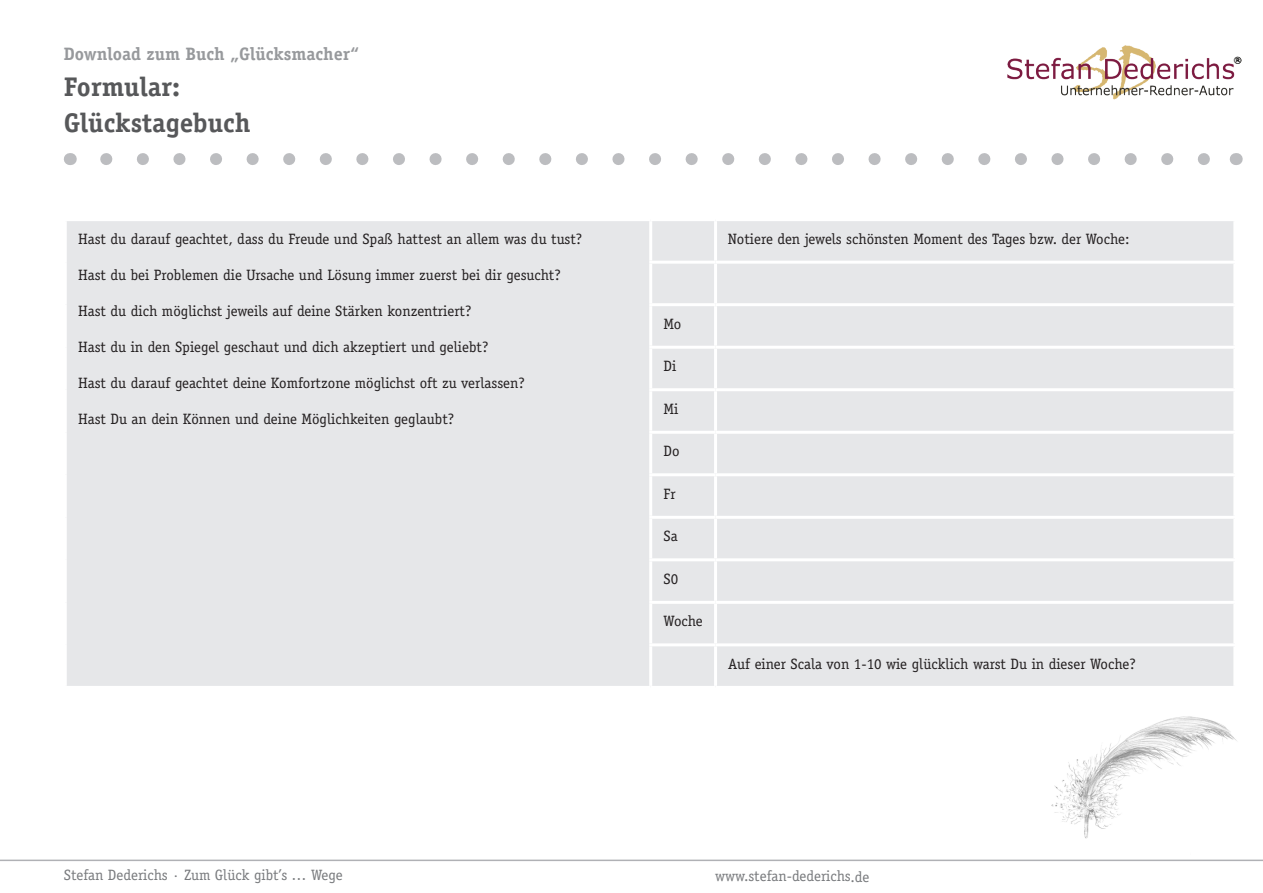
<style>
.page{position:relative;width:1263px;height:893px;background:#fff}
.page>*{position:absolute;margin:0;border:0;box-sizing:border-box;transform-origin:0 0}
.HL{font:700 27px "Officina Serif";color:#57585a}
.SL{font:700 18px "Officina Serif";color:#97999c}
.Copy{font:15px "Officina Serif";color:#231f20}
.t1{font:15px "Officina Serif";letter-spacing:-.005em;color:#787a7d}
.t2{font:8.25px "Verdana";color:#000}
</style>
<div class="page">
<img style="left:1007px;top:46px;width:235px;height:53px">
<svg style="left:106px;top:153px;width:1104px;height:12px"></svg>
<svg style="left:70px;top:153px;width:1px;height:12px"></svg>
<svg style="left:1236px;top:153px;width:1px;height:12px"></svg>
<hr style="left:0;top:860px;width:1263px;height:1px;background:#b0b1b5">
<div style="left:67px;top:221px;width:1166px;height:465px;background:#e6e7e9"></div>
<hr style="left:649px;top:221px;width:3px;height:40px;background:#fff">
<hr style="left:714px;top:221px;width:3px;height:40px;background:#fff">
<hr style="left:649px;top:261px;width:66px;height:3px;background:#fff">
<hr style="left:649px;top:264px;width:3px;height:39px;background:#fff">
<hr style="left:715px;top:261px;width:521px;height:3px;background:#fff">
<hr style="left:714px;top:264px;width:3px;height:39px;background:#fff">
<hr style="left:649px;top:303px;width:66px;height:3px;background:#fff">
<hr style="left:649px;top:306px;width:3px;height:40px;background:#fff">
<hr style="left:715px;top:303px;width:521px;height:3px;background:#fff">
<hr style="left:714px;top:306px;width:3px;height:40px;background:#fff">
<hr style="left:649px;top:346px;width:66px;height:3px;background:#fff">
<hr style="left:649px;top:349px;width:3px;height:39px;background:#fff">
<hr style="left:715px;top:346px;width:521px;height:3px;background:#fff">
<hr style="left:714px;top:349px;width:3px;height:39px;background:#fff">
<hr style="left:649px;top:388px;width:66px;height:3px;background:#fff">
<hr style="left:649px;top:391px;width:3px;height:40px;background:#fff">
<hr style="left:715px;top:388px;width:521px;height:3px;background:#fff">
<hr style="left:714px;top:391px;width:3px;height:40px;background:#fff">
<hr style="left:649px;top:431px;width:66px;height:3px;background:#fff">
<hr style="left:649px;top:434px;width:3px;height:39px;background:#fff">
<hr style="left:715px;top:431px;width:521px;height:3px;background:#fff">
<hr style="left:714px;top:434px;width:3px;height:39px;background:#fff">
<hr style="left:649px;top:473px;width:66px;height:3px;background:#fff">
<hr style="left:649px;top:476px;width:3px;height:40px;background:#fff">
<hr style="left:715px;top:473px;width:521px;height:3px;background:#fff">
<hr style="left:714px;top:476px;width:3px;height:40px;background:#fff">
<hr style="left:649px;top:516px;width:66px;height:3px;background:#fff">
<hr style="left:649px;top:519px;width:3px;height:39px;background:#fff">
<hr style="left:715px;top:516px;width:521px;height:3px;background:#fff">
<hr style="left:714px;top:519px;width:3px;height:39px;background:#fff">
<hr style="left:649px;top:558px;width:66px;height:3px;background:#fff">
<hr style="left:649px;top:561px;width:3px;height:40px;background:#fff">
<hr style="left:715px;top:558px;width:521px;height:3px;background:#fff">
<hr style="left:714px;top:561px;width:3px;height:40px;background:#fff">
<hr style="left:649px;top:601px;width:66px;height:3px;background:#fff">
<hr style="left:649px;top:604px;width:3px;height:39px;background:#fff">
<hr style="left:715px;top:601px;width:521px;height:3px;background:#fff">
<hr style="left:714px;top:604px;width:3px;height:39px;background:#fff">
<hr style="left:649px;top:643px;width:66px;height:3px;background:#fff">
<hr style="left:649px;top:646px;width:3px;height:40px;background:#fff">
<hr style="left:715px;top:643px;width:521px;height:3px;background:#fff">
<hr style="left:714px;top:646px;width:3px;height:40px;background:#fff">
<img style="left:1051px;top:716px;width:186px;height:123px">
<div style="left:1191px;top:777px;width:60px;height:82px;background:#fff"></div>
<p class="SL" style="left:64px;top:43px;width:297px">Download zum Buch „Glücksmacher“</p>
<p class="HL" style="left:64px;top:70px;width:118px">Formular:</p>
<p class="HL" style="left:64px;top:106px;width:189px">Glückstagebuch</p>
<p class="Copy" style="left:78px;top:230px;width:506px">Hast du darauf geachtet, dass du Freude und Spaß hattest an allem was du tust?</p>
<p class="Copy" style="left:78px;top:266px;width:484px">Hast du bei Problemen die Ursache und Lösung immer zuerst bei dir gesucht?</p>
<p class="Copy" style="left:78px;top:302px;width:395px">Hast du dich möglichst jeweils auf deine Stärken konzentriert?</p>
<p class="Copy" style="left:78px;top:338px;width:412px">Hast du in den Spiegel geschaut und dich akzeptiert und geliebt?</p>
<p class="Copy" style="left:78px;top:374px;width:448px">Hast du darauf geachtet deine Komfortzone möglichst oft zu verlassen?</p>
<p class="Copy" style="left:78px;top:410px;width:378px">Hast Du an dein Können und deine Möglichkeiten geglaubt?</p>
<p class="Copy" style="left:728px;top:230px;width:403px">Notiere den jewels schönsten Moment des Tages bzw. der Woche:</p>
<p class="Copy" style="left:663px;top:315px;width:19px">Mo</p>
<p class="Copy" style="left:663px;top:357px;width:14px">Di</p>
<p class="Copy" style="left:663px;top:400px;width:16px">Mi</p>
<p class="Copy" style="left:663px;top:442px;width:18px">Do</p>
<p class="Copy" style="left:663px;top:485px;width:14px">Fr</p>
<p class="Copy" style="left:663px;top:527px;width:16px">Sa</p>
<p class="Copy" style="left:663px;top:570px;width:16px">S0</p>
<p class="Copy" style="left:663px;top:612px;width:41px">Woche</p>
<p class="Copy" style="left:728px;top:655px;width:409px">Auf einer Scala von 1-10 wie glücklich warst Du in dieser Woche?</p>
<p class="t1" style="left:64px;top:866px;width:280px">Stefan Dederichs · Zum Glück gibt’s … Wege</p>
<p class="t1" style="left:715px;top:867px;width:156px">www.stefan-dederichs.de</p>
<p class="t2" style="left:1233px;top:55px;width:10px">®</p>
</div>
